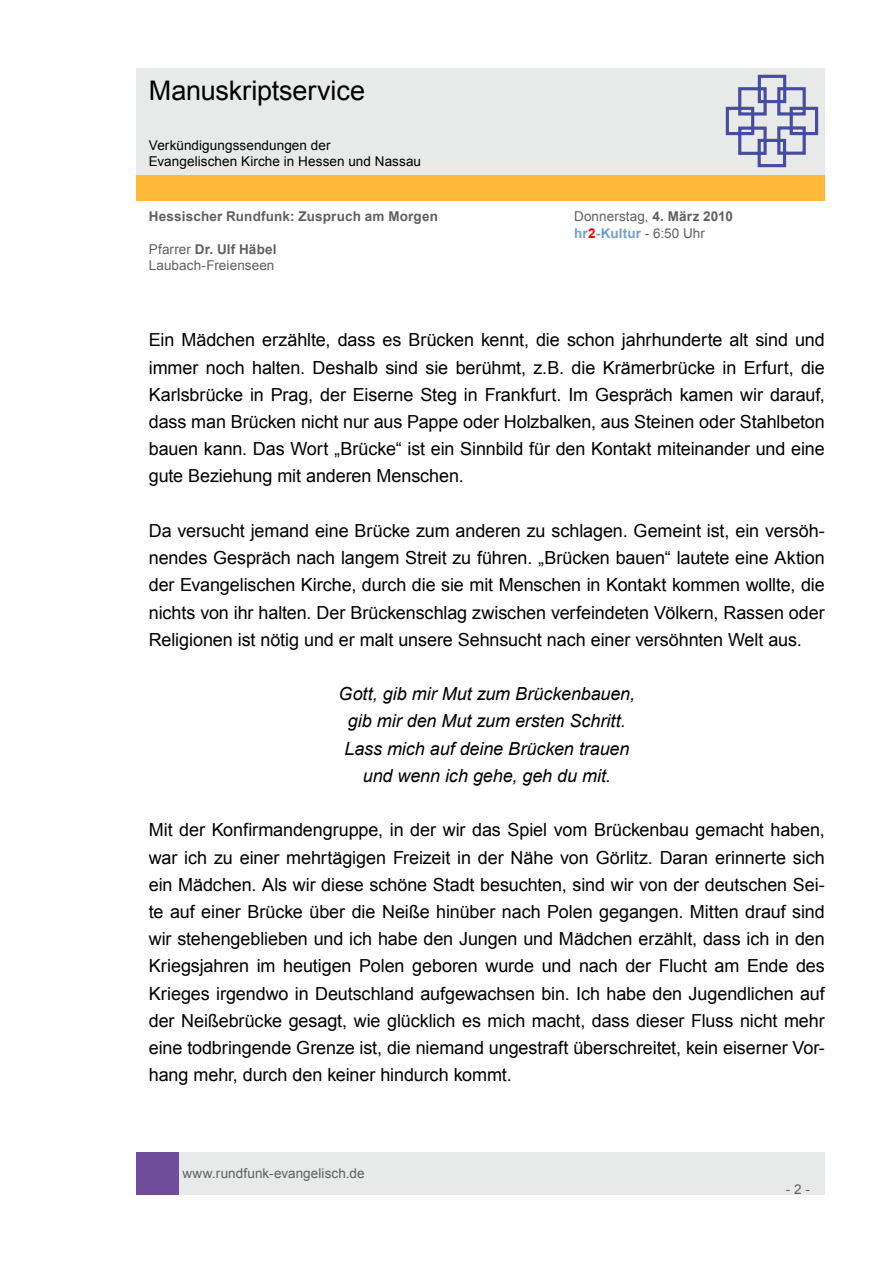
<style>
.page{position:relative;width:893px;height:1263px;background:#fff}
.page>*{position:absolute;margin:0;border:0;box-sizing:border-box;transform-origin:0 0}
.t1{font:27px "Arial";letter-spacing:-.005em;color:#000}
.t2{font:18px/27.2px "Arial";letter-spacing:-.005em;color:#000;text-align:justify}
.t3{font:italic 18px/27.2px "Arial";letter-spacing:-.005em;color:#000;text-align:center}
.t4{font:13.5px/16.2px "Arial";letter-spacing:.005em;color:#606060}
.t5{font:13.5px/16.2px "Arial";letter-spacing:.005em;color:#000}
.t6{font:700 13.5px "Arial";letter-spacing:.015em;color:#606060}
.s1{font-weight:700}
.s2{font-weight:700;color:#71a0cc}
.s3{font-weight:700;color:#f00}
</style>
<div class="page">
<div style="left:179px;top:1152px;width:646px;height:43px;background:#e8e9e9"></div>
<div style="left:136px;top:1152px;width:43px;height:43px;background:#704c9c"></div>
<div style="left:136px;top:175px;width:689px;height:26px;background:#ffb93a"></div>
<div style="left:136px;top:68px;width:689px;height:106px;background:#e8e9e9"></div>
<svg style="left:725px;top:74px;width:94px;height:94px"></svg>
<h1 class="t1" style="left:149px;top:73px;width:218px">Manuskriptservice</h1>
<p class="t5" style="left:149px;top:137px;width:274px">Verkündigungssendungen der<br>Evangelischen Kirche in Hessen und Nassau</p>
<p class="t6" style="left:149px;top:208px;width:291px">Hessischer Rundfunk: Zuspruch am Morgen</p>
<p class="t4" style="left:574px;top:209px;width:160px">Donnerstag, <span class="s1">4. März 2010 </span><span class="s2">hr</span><span class="s3">2</span><span class="s2">-Kultur</span> - 6:50 Uhr</p>
<p class="t4" style="left:149px;top:241px;width:129px">Pfarrer <span class="s1">Dr. Ulf Häbel<br></span>Laubach-Freienseen</p>
<p class="t2" style="left:149px;top:327px;width:678px">Ein Mädchen erzählte, dass es Brücken kennt, die schon jahrhunderte alt sind und immer noch halten. Deshalb sind sie berühmt, z.B. die Krämerbrücke in Erfurt, die Karlsbrücke in Prag, der Eiserne Steg in Frankfurt. Im Gespräch kamen wir darauf, dass man Brücken nicht nur aus Pappe oder Holzbalken, aus Steinen oder Stahlbeton bauen kann. Das Wort „Brücke“ ist ein Sinnbild für den Kontakt miteinander und eine gute Beziehung mit anderen Menschen.</p>
<p class="t2" style="left:149px;top:517px;width:678px">Da versucht jemand eine Brücke zum anderen zu schlagen. Gemeint ist, ein versöh&shy;nendes Gespräch nach langem Streit zu führen. „Brücken bauen“ lautete eine Aktion der Evangelischen Kirche, durch die sie mit Menschen in Kontakt kommen wollte, die nichts von ihr halten. Der Brückenschlag zwischen verfeindeten Völkern, Rassen oder Religionen ist nötig und er malt unsere Sehnsucht nach einer versöhnten Welt aus.</p>
<p class="t3" style="left:339px;top:680px;width:298px">Gott, gib mir Mut zum Brückenbauen, gib mir den Mut zum ersten Schritt.<br>Lass mich auf deine Brücken trauen und wenn ich gehe, geh du mit.</p>
<p class="t2" style="left:149px;top:817px;width:678px">Mit der Konfirmandengruppe, in der wir das Spiel vom Brückenbau gemacht haben, war ich zu einer mehrtägigen Freizeit in der Nähe von Görlitz. Daran erinnerte sich ein Mädchen. Als wir diese schöne Stadt besuchten, sind wir von der deutschen Sei&shy;te auf einer Brücke über die Neiße hinüber nach Polen gegangen. Mitten drauf sind wir stehengeblieben und ich habe den Jungen und Mädchen erzählt, dass ich in den Kriegsjahren im heutigen Polen geboren wurde und nach der Flucht am Ende des Krieges irgendwo in Deutschland aufgewachsen bin. Ich habe den Jugendlichen auf der Neißebrücke gesagt, wie glücklich es mich macht, dass dieser Fluss nicht mehr eine todbringende Grenze ist, die niemand ungestraft überschreitet, kein eiserner Vor&shy;hang mehr, durch den keiner hindurch kommt.</p>
<p class="t4" style="left:182px;top:1165px;width:184px">www.rundfunk-evangelisch.de</p>
<p class="t4" style="left:786px;top:1181px;width:26px">- 2 -</p>
</div>
